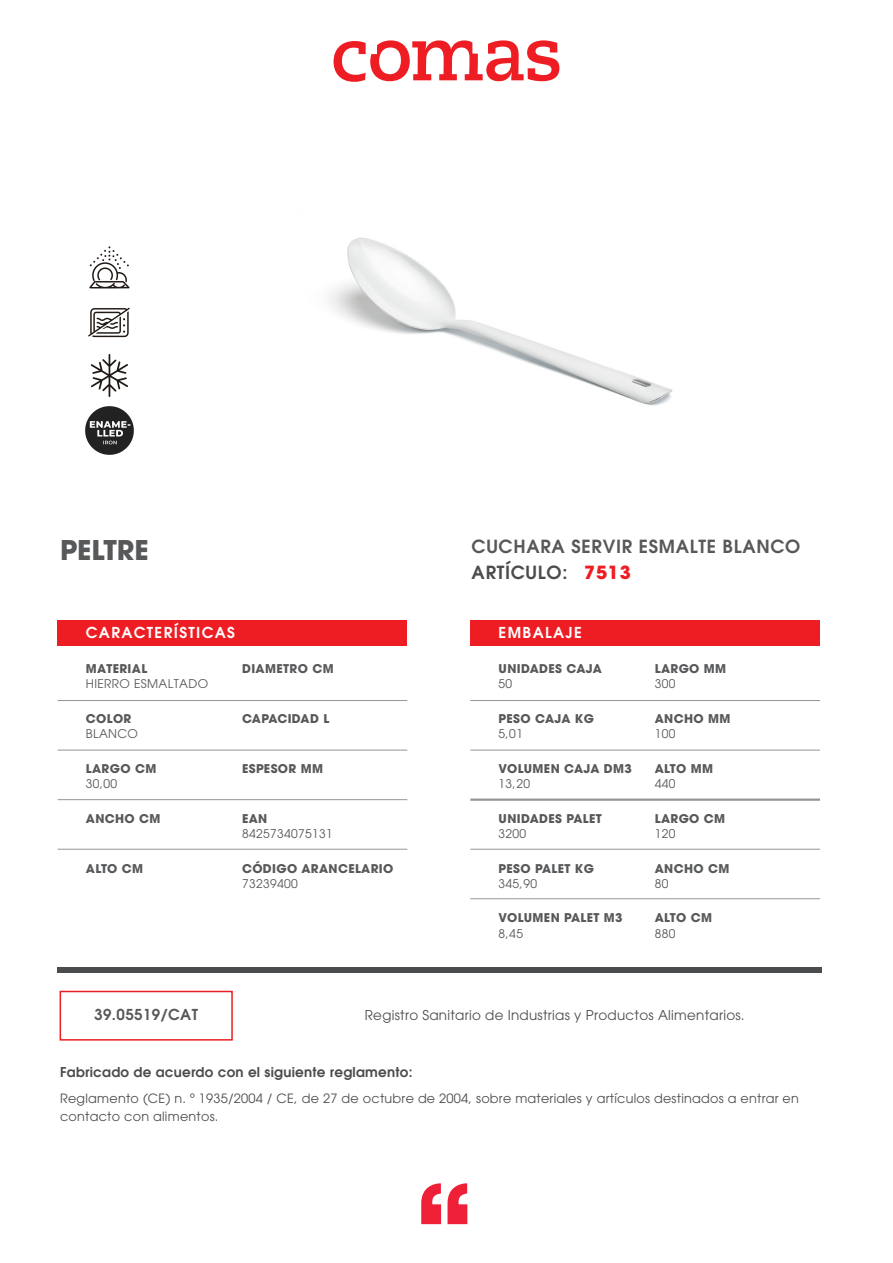
<style>
.page{position:relative;width:893px;height:1263px;background:#fff}
.page>*{position:absolute;margin:0;border:0;box-sizing:border-box;transform-origin:0 0}
.t1{font:700 27px "Avant Garde";color:#57585a}
.t2{font:600 18px/25.7px "Avant Garde";letter-spacing:.04em;color:#57585a}
.t3{font:600 15px "Avant Garde";letter-spacing:.09em;color:#fff}
.t4{font:600 15px "Avant Garde";letter-spacing:.03em;color:#57585a}
.t5{font:13.5px "Avant Garde";letter-spacing:.02em;color:#4b4c4d}
.t6{font:600 13.5px "Avant Garde";letter-spacing:.02em;color:#4b4c4d}
.t7{font:12.75px/18px "Avant Garde";letter-spacing:.02em;color:#4b4c4d}
.t8{font:700 12px "Avant Garde";letter-spacing:.03em;color:#57585a}
.t9{font:12px "Avant Garde";letter-spacing:.03em;color:#57585a}
.t10{font:700 12px "Avant Garde";letter-spacing:.01em;color:#57585a}
.s1{color:#4b4c4d}
.s2{font-weight:700;color:#ee1d23}
</style>
<div class="page">
<svg style="left:421px;top:1183px;width:20px;height:41px"></svg>
<svg style="left:448px;top:1183px;width:19px;height:41px"></svg>
<svg style="left:334px;top:40px;width:225px;height:42px"></svg>
<div style="left:58px;top:620px;width:349px;height:25px;background:#ee1d23"></div>
<div style="left:58px;top:967px;width:764px;height:6px;background:#4b4c4d"></div>
<hr style="left:58px;top:700px;width:349px;height:1px;background:#939598">
<hr style="left:58px;top:750px;width:349px;height:1px;background:#939598">
<hr style="left:58px;top:799px;width:349px;height:1px;background:#939598">
<hr style="left:58px;top:849px;width:349px;height:1px;background:#939598">
<div style="left:470px;top:620px;width:350px;height:25px;background:#ee1d23"></div>
<hr style="left:470px;top:700px;width:350px;height:1px;background:#939598">
<hr style="left:470px;top:750px;width:350px;height:1px;background:#939598">
<hr style="left:470px;top:798px;width:350px;height:3px;background:#939598">
<hr style="left:470px;top:849px;width:350px;height:1px;background:#939598">
<hr style="left:470px;top:898px;width:350px;height:1px;background:#939598">
<div style="left:60px;top:991px;width:173px;height:49px;border:2px solid #ee1d23"></div>
<img style="left:85px;top:246px;width:49px;height:209px">
<img style="left:329px;top:237px;width:344px;height:169px">
<h1 class="t1" style="left:60px;top:532px;width:90px">PELTRE</h1>
<h2 class="t2" style="left:472px;top:533px;width:330px">CUCHARA SERVIR ESMALTE BLANCO<br><span class="s1">ARTÍCULO:</span> <span class="s2">7513</span></h2>
<p class="t3" style="left:86px;top:623px;width:151px">CARACTERÍSTICAS</p>
<p class="t8" style="left:86px;top:661px;width:63px">MATERIAL</p>
<p class="t9" style="left:86px;top:677px;width:124px">HIERRO ESMALTADO</p>
<p class="t8" style="left:242px;top:661px;width:93px">DIAMETRO CM</p>
<p class="t8" style="left:86px;top:711px;width:47px">COLOR</p>
<p class="t9" style="left:86px;top:727px;width:54px">BLANCO</p>
<p class="t8" style="left:86px;top:761px;width:72px">LARGO CM</p>
<p class="t9" style="left:86px;top:777px;width:33px">30,00</p>
<p class="t8" style="left:86px;top:810px;width:76px">ANCHO CM</p>
<p class="t10" style="left:242px;top:711px;width:89px">CAPACIDAD L</p>
<p class="t8" style="left:242px;top:761px;width:83px">ESPESOR MM</p>
<p class="t8" style="left:242px;top:810px;width:27px">EAN</p>
<p class="t9" style="left:242px;top:826px;width:92px">8425734075131</p>
<p class="t3" style="left:499px;top:623px;width:85px">EMBALAJE</p>
<p class="t8" style="left:499px;top:661px;width:105px">UNIDADES CAJA</p>
<p class="t9" style="left:499px;top:677px;width:15px">50</p>
<p class="t8" style="left:499px;top:711px;width:97px">PESO CAJA KG</p>
<p class="t9" style="left:499px;top:727px;width:26px">5,01</p>
<p class="t8" style="left:499px;top:761px;width:135px">VOLUMEN CAJA DM3</p>
<p class="t9" style="left:499px;top:777px;width:33px">13,20</p>
<p class="t8" style="left:499px;top:810px;width:105px">UNIDADES PALET</p>
<p class="t9" style="left:499px;top:826px;width:29px">3200</p>
<p class="t8" style="left:655px;top:661px;width:73px">LARGO MM</p>
<p class="t9" style="left:655px;top:677px;width:22px">300</p>
<p class="t8" style="left:655px;top:711px;width:77px">ANCHO MM</p>
<p class="t9" style="left:655px;top:727px;width:22px">100</p>
<p class="t8" style="left:655px;top:761px;width:60px">ALTO MM</p>
<p class="t9" style="left:655px;top:777px;width:22px">440</p>
<p class="t8" style="left:655px;top:810px;width:72px">LARGO CM</p>
<p class="t9" style="left:655px;top:826px;width:22px">120</p>
<p class="t8" style="left:86px;top:860px;width:59px">ALTO CM</p>
<p class="t8" style="left:242px;top:860px;width:153px">CÓDIGO ARANCELARIO</p>
<p class="t9" style="left:242px;top:876px;width:57px">73239400</p>
<p class="t8" style="left:499px;top:860px;width:97px">PESO PALET KG</p>
<p class="t9" style="left:499px;top:876px;width:40px">345,90</p>
<p class="t8" style="left:499px;top:910px;width:126px">VOLUMEN PALET M3</p>
<p class="t9" style="left:499px;top:926px;width:26px">8,45</p>
<p class="t8" style="left:655px;top:860px;width:76px">ANCHO CM</p>
<p class="t9" style="left:655px;top:876px;width:15px">80</p>
<p class="t8" style="left:655px;top:910px;width:59px">ALTO CM</p>
<p class="t9" style="left:655px;top:926px;width:22px">880</p>
<p class="t4" style="left:94px;top:1005px;width:105px">39.05519/CAT</p>
<p class="t5" style="left:365px;top:1007px;width:381px">Registro Sanitario de Industrias y Productos Alimentarios.</p>
<p class="t6" style="left:60px;top:1063px;width:354px">Fabricado de acuerdo con el siguiente reglamento:</p>
<p class="t7" style="left:60px;top:1090px;width:740px">Reglamento (CE) n. º 1935/2004 / CE, de 27 de octubre de 2004, sobre materiales y artículos destinados a entrar en contacto con alimentos.</p>
</div>
